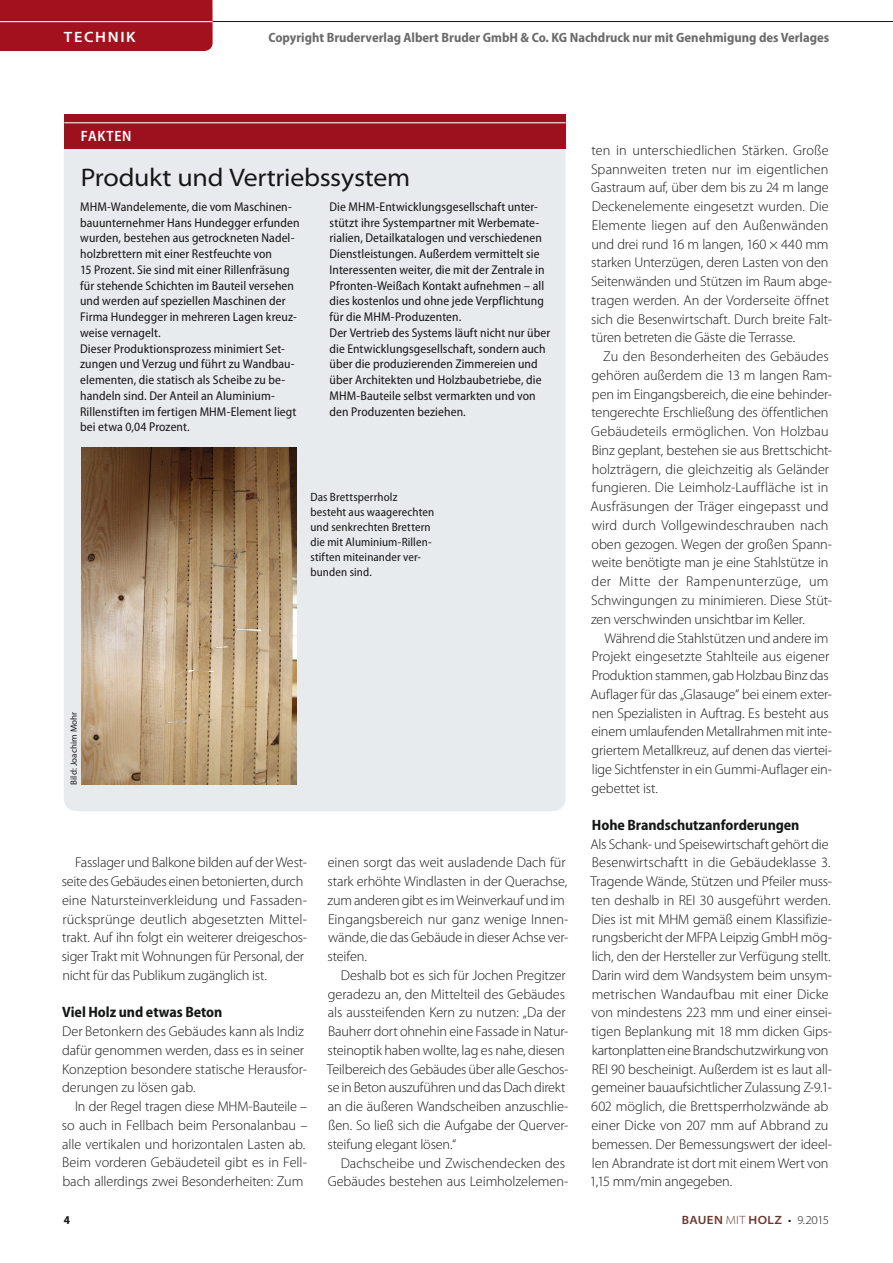
<style>
.page{position:relative;width:893px;height:1263px;background:#fff}
.page>*{position:absolute;margin:0;border:0;box-sizing:border-box;transform-origin:0 0}
.t1{font:semi-expanded 25.5px "Myriad Pro";letter-spacing:-.01em;color:#151616}
.t2{font:700 semi-condensed 15px "Myriad Pro";letter-spacing:-.005em;color:#151616}
.t3{font:600 15px "Myriad Pro";letter-spacing:.105em;color:#fff;scale:1.08 1}
.t4{font:600 semi-condensed 15px "Myriad Pro";letter-spacing:.05em;color:#fff}
.t5{font:300 14.25px/18.8px "Myriad Pro";letter-spacing:-.005em;color:#151616}
.t6{font:700 semi-condensed 13.5px "Myriad Pro";color:#6b6b6b}
.t7{font:semi-condensed 12.75px/15.8px "Myriad Pro";letter-spacing:.005em;color:#151616}
.t8{font:semi-condensed 12px/15px "Myriad Pro";letter-spacing:.01em;color:#151616}
.t9{font:600 semi-expanded 12px "Myriad Pro";letter-spacing:.035em;color:#68382c}
.t10{font:700 semi-condensed 12px "Myriad Pro";color:#151616}
.t11{font:9px "Myriad Pro";letter-spacing:.015em;color:#151616}
.s1{font-weight:300}
.s2{font-weight:700;color:#151616}
.s3{font-weight:300;font-stretch:normal;color:#151616}
.s4{font-weight:300;color:#151616}
</style>
<div class="page">
<div style="left:0;top:0;width:213px;height:51px;background:#a4111e"></div>
<hr style="left:0;top:21px;width:213px;height:1px;background:#fff">
<hr style="left:213px;top:21px;width:680px;height:1px;background:#151616">
<div style="left:64px;top:139px;width:502px;height:672px;background:#e8ebed;border-radius:13px"></div>
<div style="left:64px;top:115px;width:502px;height:34px;background:#9c111d"></div>
<hr style="left:64px;top:122px;width:502px;height:1px;background:#fff">
<img style="left:81px;top:447px;width:215px;height:338px">
<p class="t3" style="left:64px;top:27px;width:68px">TECHNIK</p>
<p class="t6" style="left:268px;top:30px;width:562px">Copyright Bruderverlag Albert Bruder GmbH &amp; Co. KG Nachdruck nur mit Genehmigung des Verlages</p>
<p class="t4" style="left:81px;top:127px;width:52px">FAKTEN</p>
<h1 class="t1" style="left:81px;top:163px;width:331px">Produkt und Vertriebssystem</h1>
<p class="t7" style="left:80px;top:199px;width:221px">MHM-Wandelemente, die vom Maschinen&shy;bauunternehmer Hans Hundegger erfunden wurden, bestehen aus getrockneten Nadel&shy;holzbrettern mit einer Restfeuchte von<br>15 Prozent. Sie sind mit einer Rillenfräsung für stehende Schichten im Bauteil versehen und werden auf speziellen Maschinen der Firma Hundegger in mehreren Lagen kreuz&shy;weise vernagelt.<br>Dieser Produktionsprozess minimiert Set&shy;zungen und Verzug und führt zu Wandbau&shy;elementen, die statisch als Scheibe zu be&shy;handeln sind. Der Anteil an Aluminium-Rillenstiften im fertigen MHM-Element liegt bei etwa 0,04 Prozent.</p>
<p class="t7" style="left:330px;top:199px;width:222px">Die MHM-Entwicklungsgesellschaft unter&shy;stützt ihre Systempartner mit Werbemate&shy;rialien, Detailkatalogen und verschiedenen Dienstleistungen. Außerdem vermittelt sie Interessenten weiter, die mit der Zentrale in Pfronten-Weißach Kontakt aufnehmen – all dies kostenlos und ohne jede Verpflichtung für die MHM-Produzenten.<br>Der Vertrieb des Systems läuft nicht nur über die Entwicklungsgesellschaft, sondern auch über die produzierenden Zimmereien und über Architekten und Holzbaubetriebe, die MHM-Bauteile selbst vermarkten und von den Produzenten beziehen.</p>
<p class="t11" style="left:68px;top:785px;width:75px;rotate:-90deg">Bild: Joachim Mohr</p>
<p class="t8" style="left:310px;top:489px;width:125px">Das Brettsperrholz besteht aus waagerechten und senkrechten Brettern die mit Aluminium-Rillen&shy;stiften miteinander ver&shy;bunden sind.</p>
<p class="t5" style="left:62px;top:853px;width:247px;text-indent:13px">Fasslager und Balkone bilden auf der West&shy;seite des Gebäudes einen betonierten, durch eine Natursteinverkleidung und Fassaden&shy;rücksprünge deutlich abgesetzten Mittel&shy;trakt. Auf ihn folgt ein weiterer dreigeschos&shy;siger Trakt mit Wohnungen für Personal, der nicht für das Publikum zugänglich ist.</p>
<p class="t2" style="left:62px;top:1004px;width:162px">Viel Holz und etwas Beton</p>
<p class="t5" style="left:62px;top:1022px;width:246px">Der Betonkern des Gebäudes kann als Indiz dafür genommen werden, dass es in seiner Konzeption besondere statische Herausfor&shy;derungen zu lösen gab.</p>
<p class="t5" style="left:62px;top:1097px;width:247px;text-indent:13px">In der Regel tragen diese MHM-Bauteile – so auch in Fellbach beim Personalanbau – alle vertikalen und horizontalen Lasten ab.<br>Beim vorderen Gebäudeteil gibt es in Fell&shy;bach allerdings zwei Besonderheiten: Zum</p>
<p class="t5" style="left:327px;top:853px;width:242px">einen sorgt das weit ausladende Dach für stark erhöhte Windlasten in der Querachse, zum anderen gibt es im Weinverkauf und im Eingangsbereich nur ganz wenige Innen&shy;wände, die das Gebäude in dieser Achse ver&shy;steifen.</p>
<p class="t5" style="left:327px;top:966px;width:243px;text-indent:14px">Deshalb bot es sich für Jochen Pregitzer geradezu an, den Mittelteil des Gebäudes als aussteifenden Kern zu nutzen: „Da der Bauherr dort ohnehin eine Fassade in Natur&shy;steinoptik haben wollte, lag es nahe, diesen Teilbereich des Gebäudes über alle Geschos&shy;se in Beton auszuführen und das Dach direkt an die äußeren Wandscheiben anzuschlie&shy;ßen. So ließ sich die Aufgabe der Querver&shy;steifung elegant lösen.“</p>
<p class="t5" style="left:328px;top:1153px;width:242px;text-align:right">Dachscheibe und Zwischendecken des<br>Gebäudes bestehen aus Leimholzelemen-</p>
<p class="t5" style="left:591px;top:141px;width:243px">ten in unterschiedlichen Stärken. Große Spannweiten treten nur im eigentlichen Gastraum auf, über dem bis zu 24 m lange Deckenelemente eingesetzt wurden. Die Elemente liegen auf den Außenwänden und drei rund 16 m langen, 160 × 440 mm starken Unterzügen, deren Lasten von den Seitenwänden und Stützen im Raum abge&shy;tragen werden. An der Vorderseite öffnet sich die Besenwirtschaft. Durch breite Falt&shy;türen betreten die Gäste die Terrasse.</p>
<p class="t5" style="left:590px;top:347px;width:243px;text-indent:13px">Zu den Besonderheiten des Gebäudes gehören außerdem die 13 m langen Ram&shy;pen im Eingangsbereich, die eine behinder&shy;tengerechte Erschließung des öffentlichen Gebäudeteils ermöglichen. Von Holzbau Binz geplant, bestehen sie aus Brettschicht&shy;holzträgern, die gleichzeitig als Geländer fungieren. Die Leimholz-Lauffläche ist in Ausfräsungen der Träger eingepasst und wird durch Vollgewindeschrauben nach oben gezogen. Wegen der großen Spann&shy;weite benötigte man je eine Stahlstütze in der Mitte der Rampenunterzüge, um Schwingungen zu minimieren. Diese Stüt&shy;zen verschwinden unsichtbar im Keller.</p>
<p class="t5" style="left:590px;top:629px;width:243px;text-indent:14px">Während die Stahlstützen und andere im Projekt eingesetzte Stahlteile aus eigener Produktion stammen, gab Holzbau Binz das Auflager für das „Glasauge“ bei einem exter&shy;nen Spezialisten in Auftrag. Es besteht aus einem umlaufenden Metallrahmen mit inte&shy;griertem Metallkreuz, auf denen das viertei&shy;lige Sichtfenster in ein Gummi-Auflager ein&shy;gebettet ist.</p>
<p class="t2" style="left:592px;top:816px;width:209px">Hohe Brandschutzanforderungen</p>
<p class="t5" style="left:590px;top:835px;width:244px">Als Schank- und Speisewirtschaft gehört die Besenwirtschaftt in die Gebäudeklasse 3.<br>Tragende Wände, Stützen und Pfeiler muss&shy;ten deshalb in REI 30 ausgeführt werden.<br>Dies ist mit MHM gemäß einem Klassifizie&shy;rungsbericht der MFPA Leipzig GmbH mög&shy;lich, den der Hersteller zur Verfügung stellt.<br>Darin wird dem Wandsystem beim unsym&shy;metrischen Wandaufbau mit einer Dicke von mindestens 223 mm und einer einsei&shy;tigen Beplankung mit 18 mm dicken Gips&shy;kartonplatten eine Brandschutzwirkung von REI 90 bescheinigt. Außerdem ist es laut all&shy;gemeiner bauaufsichtlicher Zulassung Z-9.1- 602 möglich, die Brettsperrholzwände ab einer Dicke von 207 mm auf Abbrand zu bemessen. Der Bemessungswert der ideel&shy;len Abrandrate ist dort mit einem Wert von 1,15 mm/min angegeben.</p>
<p class="t10" style="left:64px;top:1213px;width:8px">4</p>
<p class="t9" style="left:682px;top:1213px;width:149px">BAUEN <span class="s1">mit</span> HOLZ <span class="s2">·</span> <span class="s3">9</span><span class="s4">.2015</span></p>
</div>
